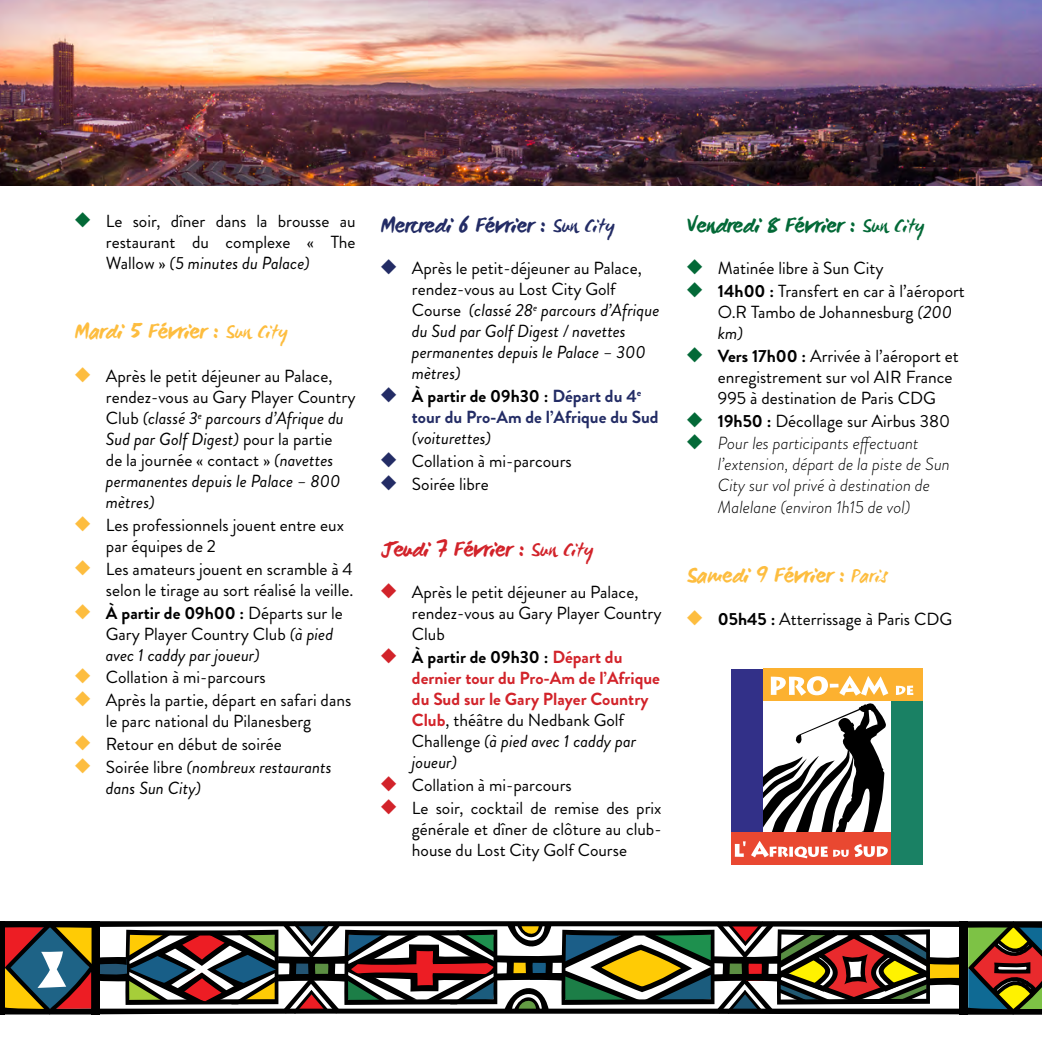
<style>
.page{position:relative;width:1042px;height:1042px;background:#fff}
.page>*{position:absolute;margin:0;border:0;box-sizing:border-box;transform-origin:0 0}
.jours_programme{font:700 22.75px "WC Mano Negra Bta";color:#fdbd3f}
.jours_programme-2{font:700 22.75px "WC Mano Negra Bta";color:#232c65}
.textes_programme{font:700 22.75px "WC Mano Negra Bta";color:#036937}
.jours_programme-3{font:700 22.75px "WC Mano Negra Bta";color:#d2232a}
.textes_programme-2{font:17.5px/21px "Brandon Grotesque";color:#000}
.Style_de_paragraphe{font:17.5px/21px "Brandon Grotesque";color:#000;text-align:right}
.jours_programme-4{font:17.5px/21px "Brandon Grotesque";color:#000}
.textes_programme-3{font:italic 17.5px/21px "Brandon Grotesque";color:#000}
.textes_programme-4{font:700 17.5px/21px "Brandon Grotesque";color:#d2232a}
.textes_programme-5{font:italic 300 17.5px/21px "Brandon Grotesque";color:#000}
.textes_programme-6{font:700 17.5px/21px "Brandon Grotesque";color:#232c65}
.Style_de_paragraphe-2{font:italic 17.5px/21px "Brandon Grotesque";color:#000}
.s1{color:#036937}
.s2{font-style:italic}
.s3{font-weight:400;font-size:21px}
.s4{color:#fdbd3f}
.s5{font-weight:700}
.s6{font-style:normal}
.s7{color:#232c65}
.s8{color:#000}
.s9{font-weight:400;font-style:italic;color:#000}
.s10{color:#d2232a}
.s11{font-weight:400;color:#000}
</style>
<div class="page">
<img style="left:0;top:0;width:1042px;height:186px">
<svg style="left:0;top:921px;width:1042px;height:94px"></svg>
<div style="left:731px;top:669px;width:32px;height:195px;background:#323088"></div>
<div style="left:731px;top:832px;width:191px;height:32px;background:#e94831"></div>
<div style="left:891px;top:671px;width:31px;height:193px;background:#1a8164"></div>
<div style="left:763px;top:669px;width:159px;height:32px;background:#fcb130"></div>
<svg style="left:771px;top:676px;width:117px;height:20px"></svg>
<svg style="left:896px;top:685px;width:17px;height:10px"></svg>
<svg style="left:735px;top:703px;width:153px;height:155px"></svg>
<p class="textes_programme-2" style="left:106px;top:210px;width:251px;text-align:justify;text-indent:-32px"><span class="s1">◆</span> Le soir, dîner dans la brousse au restaurant du complexe « The Wallow » <span class="s2">(5 minutes du Palace)</span></p>
<p class="jours_programme" style="left:74px;top:316px;width:215px">Mardi 5 Février : <span class="s3">Sun City</span></p>
<p class="jours_programme-4" style="left:106px;top:366px;width:251px;text-indent:-32px"><span class="s4">◆</span> Après le petit déjeuner au Palace, rendez-vous au Gary Player Country<br>Club <span class="s2">(classé 3</span><sup>e</sup> <span class="s2">parcours d’Afrique du<br>Sud par Golf Digest)</span> pour la partie<br>de la journée « contact » <span class="s2">(navettes permanentes depuis le Palace – 800 mètres)</span></p>
<p class="jours_programme-4" style="left:106px;top:515px;width:239px;text-indent:-32px"><span class="s4">◆</span> Les professionnels jouent entre eux par équipes de 2</p>
<p class="Style_de_paragraphe" style="left:74px;top:559px;width:280px"><span class="s4">◆</span> Les amateurs jouent en scramble à 4 selon le tirage au sort réalisé la veille.</p>
<p class="Style_de_paragraphe" style="left:106px;top:602px;width:238px;text-align:left;text-indent:-32px"><span class="s4">◆</span> <span class="s5">À partir de 09h00 :</span> Départs sur le<br>Gary Player Country Club <span class="s2">(à pied avec 1 caddy par joueur)</span></p>
<p class="Style_de_paragraphe" style="left:74px;top:667px;width:193px"><span class="s4">◆</span> Collation à mi-parcours</p>
<p class="Style_de_paragraphe" style="left:74px;top:690px;width:278px;text-align:center"><span class="s4">◆</span> Après la partie, départ en safari dans le parc national du Pilanesberg</p>
<p class="Style_de_paragraphe" style="left:74px;top:734px;width:209px"><span class="s4">◆</span> Retour en début de soirée</p>
<p class="Style_de_paragraphe-2" style="left:106px;top:756px;width:227px;text-indent:-32px"><span class="s4">◆</span> <span class="s6">Soirée libre</span> (nombreux restaurants dans Sun City)</p>
<p class="jours_programme-2" style="left:380px;top:209px;width:236px">Mercredi 6 Février : <span class="s3">Sun City</span></p>
<p class="textes_programme-3" style="left:412px;top:258px;width:249px;text-indent:-32px"><span class="s7">◆</span> <span class="s6">Après le petit-déjeuner au Palace, rendez-vous au Lost City Golf<br>Course</span> (classé 28<sup>e</sup> parcours d’Afrique du Sud par Golf Digest / navettes permanentes depuis le Palace – 300 mètres)</p>
<p class="textes_programme-6" style="left:412px;top:386px;width:248px;text-indent:-32px">◆ <span class="s8">À partir de 09h30 :</span> Départ du 4<sup>e </sup>tour du Pro-Am de l’Afrique du Sud <span class="s9">(voiturettes)</span></p>
<p class="textes_programme-2" style="left:380px;top:451px;width:193px"><span class="s7">◆</span> Collation à mi-parcours</p>
<p class="textes_programme-2" style="left:380px;top:473px;width:110px"><span class="s7">◆</span> Soirée libre</p>
<p class="jours_programme-3" style="left:380px;top:533px;width:215px">Jeudi 7 Février : <span class="s3">Sun City</span></p>
<p class="textes_programme-2" style="left:412px;top:582px;width:251px;text-indent:-32px"><span class="s10">◆</span> Après le petit déjeuner au Palace, rendez-vous au Gary Player Country<br>Club</p>
<p class="textes_programme-4" style="left:412px;top:647px;width:250px;text-indent:-32px">◆ <span class="s8">À partir de 09h30 :</span> Départ du dernier tour du Pro-Am de l’Afrique du Sud sur le Gary Player Country<br>Club<span class="s11">, théâtre du Nedbank Golf<br>Challenge</span> <span class="s9">(à pied avec 1 caddy par joueur)</span></p>
<p class="textes_programme-2" style="left:380px;top:774px;width:193px"><span class="s10">◆</span> Collation à mi-parcours</p>
<p class="textes_programme-2" style="left:412px;top:797px;width:251px;text-align:justify;text-indent:-32px"><span class="s10">◆</span> Le soir, cocktail de remise des prix générale et dîner de clôture au club&shy;house du Lost City Golf Course</p>
<p class="textes_programme" style="left:686px;top:209px;width:240px">Vendredi 8 Février : <span class="s3">Sun City</span></p>
<p class="textes_programme-2" style="left:686px;top:258px;width:199px"><span class="s1">◆</span> Matinée libre à Sun City</p>
<p class="textes_programme-2" style="left:718px;top:281px;width:248px;text-indent:-32px"><span class="s1">◆</span> <span class="s5">14h00 :</span> Transfert en car à l’aéroport<br>O.R Tambo de Johannesburg <span class="s2">(200 km)</span></p>
<p class="textes_programme-2" style="left:718px;top:346px;width:242px;text-indent:-32px"><span class="s1">◆</span> <span class="s5">Vers 17h00 :</span> Arrivée à l’aéroport et enregistrement sur vol AIR France<br>995 à destination de Paris CDG</p>
<p class="textes_programme-2" style="left:686px;top:410px;width:265px"><span class="s1">◆</span> <span class="s5">19h50 :</span> Décollage sur Airbus 380</p>
<p class="textes_programme-5" style="left:718px;top:433px;width:234px;text-indent:-32px"><span class="s1">◆</span> Pour les participants effectuant l’extension, départ de la piste de Sun City sur vol privé à destination de Malelane (environ 1h15 de vol)</p>
<p class="jours_programme" style="left:686px;top:559px;width:203px">Samedi 9 Février : <span class="s3">Paris</span></p>
<p class="textes_programme-2" style="left:686px;top:608px;width:267px"><span class="s4">◆</span> <span class="s5">05h45 :</span> Atterrissage à Paris CDG</p>
</div>
